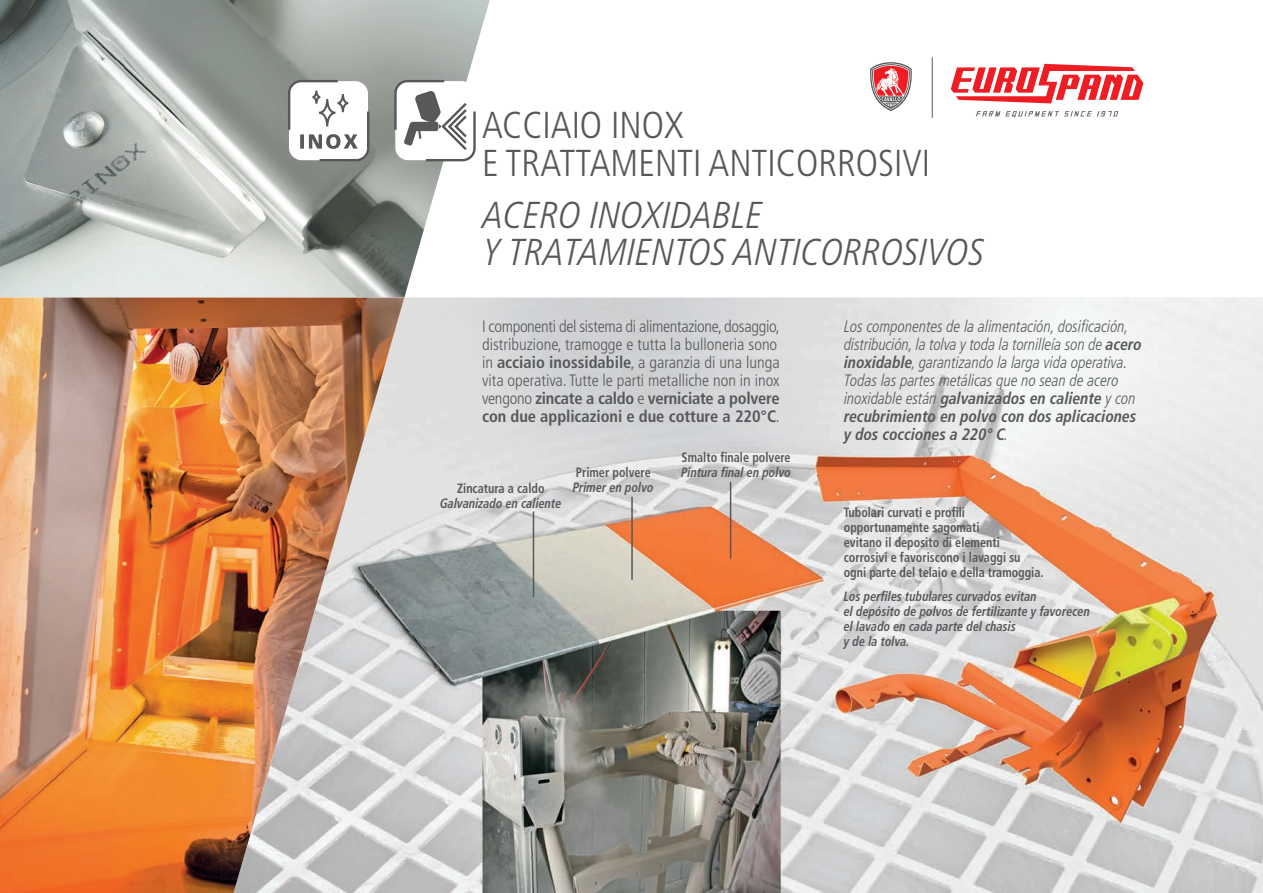
<style>
.page{position:relative;width:1263px;height:893px;background:#fff}
.page>*{position:absolute;margin:0;border:0;box-sizing:border-box;transform-origin:0 0}
.t1{font:italic 300 condensed 37.5px/37.5px "Frutiger LT Pro";color:#57585a}
.t2{font:300 condensed 37.5px/37.5px "Frutiger LT Pro";color:#57585a}
.t3{font:italic 300 condensed 16.5px/18px "Frutiger LT Pro";color:#57585a;scale:.95 1}
.t4{font:300 condensed 16.5px/18px "Frutiger LT Pro";color:#57585a}
.t5{font:700 condensed 13.5px/15px "Frutiger LT Pro";color:#57585a;scale:.9 1}
.t6{font:italic 700 condensed 13.5px/15px "Frutiger LT Pro";color:#57585a;scale:.9 1}
.s1{font-weight:700}
</style>
<div class="page">
<img style="left:404px;top:298px;width:859px;height:595px">
<img style="left:0;top:0;width:493px;height:298px">
<img style="left:0;top:298px;width:404px;height:595px">
<svg style="left:288px;top:80px;width:81px;height:81px"></svg>
<hr style="left:533px;top:512px;width:1px;height:85px;background:#57585a">
<hr style="left:631px;top:497px;width:2px;height:83px;background:#57585a">
<hr style="left:730px;top:482px;width:1px;height:77px;background:#57585a">
<svg style="left:394px;top:80px;width:82px;height:81px"></svg>
<svg style="left:976px;top:111px;width:142px;height:6px"></svg>
<svg style="left:951px;top:64px;width:192px;height:39px"></svg>
<svg style="left:870px;top:62px;width:42px;height:49px"></svg>
<hr style="left:932px;top:57px;width:1px;height:61px;background:#57585a">
<h1 class="t2" style="left:482px;top:111px;width:450px">ACCIAIO INOX<br>E TRATTAMENTI ANTICORROSIVI</h1>
<h1 class="t1" style="left:483px;top:199px;width:503px">ACERO INOXIDABLE<br>Y TRATAMIENTOS ANTICORROSIVOS</h1>
<p class="t4" style="left:482px;top:319px;width:299px">I componenti del sistema di alimentazione, dosaggio, distribuzione, tramogge e tutta la bulloneria sono in <span class="s1">acciaio inossidabile</span>, a garanzia di una lunga vita operativa. Tutte le parti metalliche non in inox vengono <span class="s1">zincate a caldo</span> e <span class="s1">verniciate a polvere con due applicazioni e due cotture a 220°C</span>.</p>
<p class="t5" style="left:457px;top:482px;width:99px">Zincatura a caldo</p>
<p class="t6" style="left:440px;top:497px;width:137px">Galvanizado en caliente</p>
<p class="t5" style="left:576px;top:466px;width:85px">Primer polvere</p>
<p class="t6" style="left:573px;top:481px;width:91px">Primer en polvo</p>
<p class="t5" style="left:682px;top:451px;width:123px">Smalto finale polvere</p>
<p class="t6" style="left:681px;top:466px;width:123px">Pintura final en polvo</p>
<p class="t3" style="left:844px;top:319px;width:315px">Los componentes de la alimentación, dosificación, distribución, la tolva y toda la tornilleía son de <span class="s1">acero inoxidable</span>, garantizando la larga vida operativa.<br>Todas las partes metálicas que no sean de acero inoxidable están <span class="s1">galvanizados en caliente</span> y con <span class="s1">recubrimiento en polvo con dos aplicaciones y dos cocciones a 220° C</span>.</p>
<p class="t5" style="left:844px;top:506px;width:224px">Tubolari curvati e profili opportunamente sagomati<br>evitano il deposito di elementi corrosivi e favoriscono i lavaggi su ogni parte del telaio e della tramoggia.</p>
<p class="t6" style="left:844px;top:590px;width:275px">Los perfiles tubulares curvados evitan<br>el depósito de polvos de fertilizante y favorecen el lavado en cada parte del chasis<br>y de la tolva.</p>
</div>
